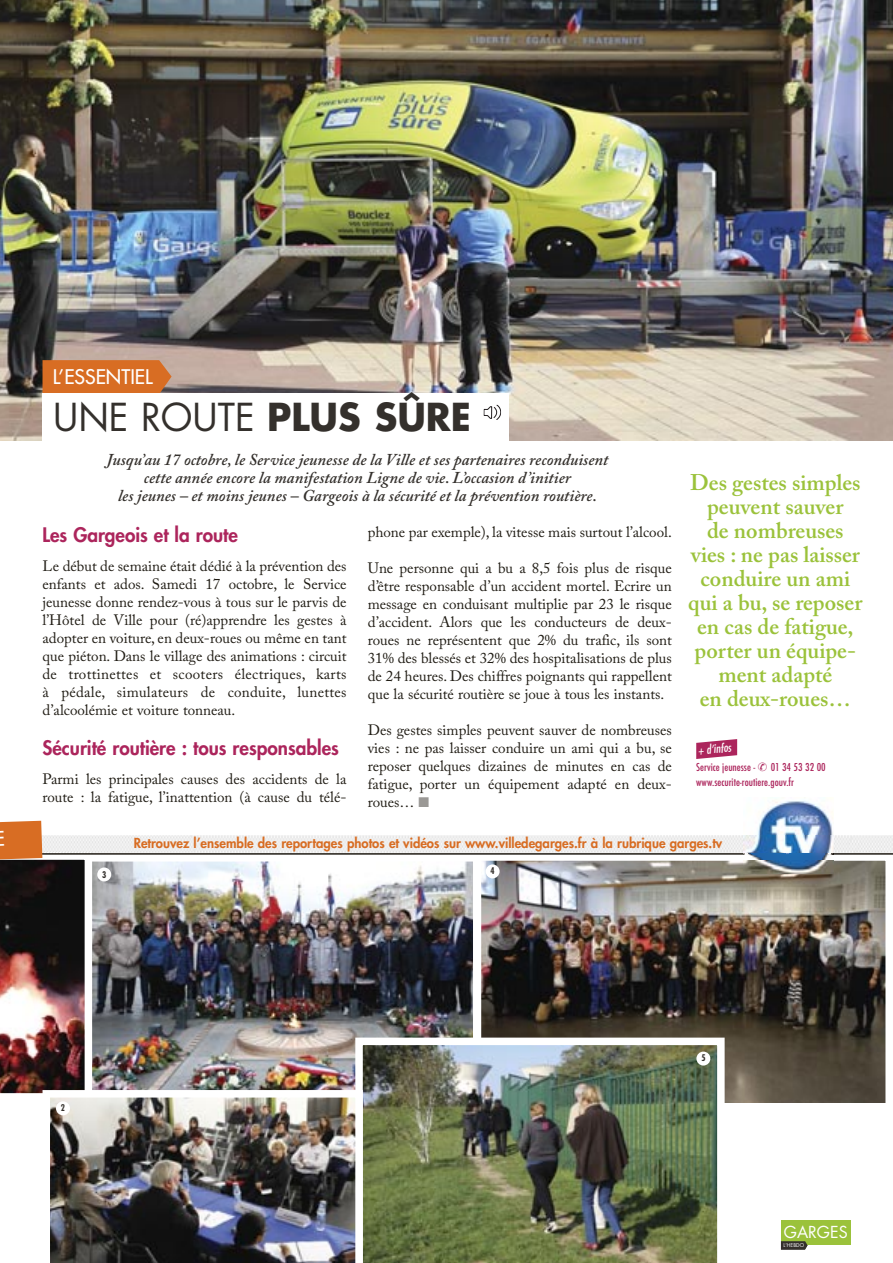
<style>
.page{position:relative;width:893px;height:1263px;background:#fff}
.page>*{position:absolute;margin:0;border:0;box-sizing:border-box;transform-origin:0 0}
.t1{font:37.5px "Futura";color:#34302c}
.t2{font:600 22.5px/24px "Adobe Caslon Pro";color:#9bc23b;text-align:center}
.t3{font:500 19.65px "Futura CE";color:#fff}
.t4{font:800 19.5px "Futura";color:#ac255c}
.t5{font:italic 600 16.5px/18px "Adobe Caslon Pro";color:#34302c;text-align:center}
.t6{font:16.05px "Futura";color:#fff}
.t7{font:15px/18px "Adobe Caslon Pro";color:#201c14;text-align:justify}
.t8{font:800 13.5px "Futura";color:#d86d23}
.t9{font:500 condensed 12px/15px "Futura T";color:#ac255c}
.t10{font:italic condensed 12px "Futura";color:#fff}
.t11{font:700 condensed 9px "Futura";color:#34302c;scale:.95 1}
.t12{font:5.1px "Futura";color:#fff}
.s1{font-weight:700}
</style>
<div class="page">
<img style="left:483px;top:862px;width:401px;height:240px">
<div style="left:474px;top:853px;width:419px;height:286px;border:8px solid #fff"></div>
<img style="left:92px;top:863px;width:379px;height:226px">
<div style="left:81px;top:854px;width:399px;height:244px;border:8px solid #fff"></div>
<img style="left:355px;top:1037px;width:370px;height:226px">
<img style="left:50px;top:1090px;width:313px;height:173px">
<div style="left:97px;top:867px;width:14px;height:14px;background:#fff;border-radius:50%"></div>
<div style="left:486px;top:864px;width:14px;height:14px;background:#fff;border-radius:50%"></div>
<div style="left:56px;top:1101px;width:14px;height:14px;background:#fff;border-radius:50%"></div>
<div style="left:696px;top:1051px;width:14px;height:14px;background:#fff;border-radius:50%"></div>
<img style="left:0;top:0;width:893px;height:440px">
<svg style="left:43px;top:360px;width:129px;height:33px;background:#d56f28"></svg>
<img style="left:834px;top:835px;width:59px;height:18px">
<div style="left:92px;top:835px;width:651px;height:18px;background:#eee"></div>
<hr style="left:0;top:853px;width:893px;height:2px;background:#201c14">
<img style="left:0;top:821px;width:92px;height:280px">
<div style="left:781px;top:1220px;width:69px;height:25px;background:#9bc23b"></div>
<svg style="left:781px;top:1241px;width:26px;height:8px"></svg>
<img style="left:743px;top:800px;width:91px;height:73px">
<img style="left:743px;top:853px;width:91px;height:1px">
<div style="left:43px;top:393px;width:466px;height:48px;background:#fff"></div>
<svg style="left:696px;top:739px;width:41px;height:20px"></svg>
<svg style="left:483px;top:404px;width:18px;height:16px"></svg>
<h3 class="t3" style="left:53px;top:365px;width:101px">L’ESSENTIEL</h3>
<h1 class="t1" style="left:53px;top:400px;width:419px">UNE ROUTE <span class="s1">PLUS SÛRE</span></h1>
<p class="t5" style="left:106px;top:453px;width:504px">Jusqu’au 17 octobre, le Service jeunesse de la Ville et ses partenaires reconduisent cette année encore la manifestation Ligne de vie. L’occasion d’initier<br>les jeunes – et moins jeunes – Gargeois à la sécurité et la prévention routière.</p>
<h3 class="t4" style="left:43px;top:526px;width:197px">Les Gargeois et la route</h3>
<p class="t7" style="left:43px;top:558px;width:306px">Le début de semaine était dédié à la prévention des enfants et ados. Samedi 17 octobre, le Service jeunesse donne rendez-vous à tous sur le parvis de l’Hôtel de Ville pour (ré)apprendre les gestes à adopter en voiture, en deux-roues ou même en tant que piéton. Dans le village des animations : circuit de trottinettes et scooters électriques, karts à pédale, simulateurs de conduite, lunettes d’alcoolémie et voiture tonneau.</p>
<h3 class="t4" style="left:43px;top:739px;width:298px">Sécurité routière : tous responsables</h3>
<p class="t7" style="left:43px;top:772px;width:306px">Parmi les principales causes des accidents de la route : la fatigue, l’inattention (à cause du télé-</p>
<p class="t7" style="left:368px;top:524px;width:306px">phone par exemple), la vitesse mais surtout l’alcool.</p>
<p class="t7" style="left:368px;top:560px;width:306px">Une personne qui a bu a 8,5 fois plus de risque d’être responsable d’un accident mortel. Ecrire un message en conduisant multiplie par 23 le risque d’accident. Alors que les conducteurs de deux&shy;roues ne représentent que 2% du trafic, ils sont 31% des blessés et 32% des hospitalisations de plus de 24 heures. Des chiffres poignants qui rappellent que la sécurité routière se joue à tous les instants.</p>
<p class="t7" style="left:368px;top:722px;width:306px">Des gestes simples peuvent sauver de nombreuses vies : ne pas laisser conduire un ami qui a bu, se reposer quelques dizaines de minutes en cas de fatigue, porter un équipement adapté en deux&shy;roues…</p>
<h2 class="t2" style="left:688px;top:473px;width:176px">Des gestes simples peuvent sauver<br>de nombreuses vies : ne pas laisser conduire un ami qui a bu, se reposer en cas de fatigue, porter un équipe&shy;ment adapté<br>en deux-roues…</h2>
<p class="t10" style="left:697px;top:745px;width:35px;rotate:-5deg">+ d’infos</p>
<p class="t9" style="left:696px;top:760px;width:61px">Service jeunesse -</p>
<p class="t9" style="left:696px;top:760px;width:131px;text-indent:75px">01 34 53 32 00 www.securite-routiere.gouv.fr</p>
<p class="t11" style="left:102px;top:870px;width:6px">3</p>
<p class="t8" style="left:134px;top:836px;width:590px">Retrouvez l’ensemble des reportages photos et vidéos sur www.villedegarges.fr à la rubrique garges.tv</p>
<p class="t11" style="left:490px;top:867px;width:6px">4</p>
<p class="t11" style="left:61px;top:1104px;width:6px">2</p>
<p class="t11" style="left:701px;top:1054px;width:6px">5</p>
<p class="t6" style="left:784px;top:1225px;width:65px">GARGES</p>
<p class="t12" style="left:783px;top:1243px;width:22px">L’HEBDO</p>
</div>
